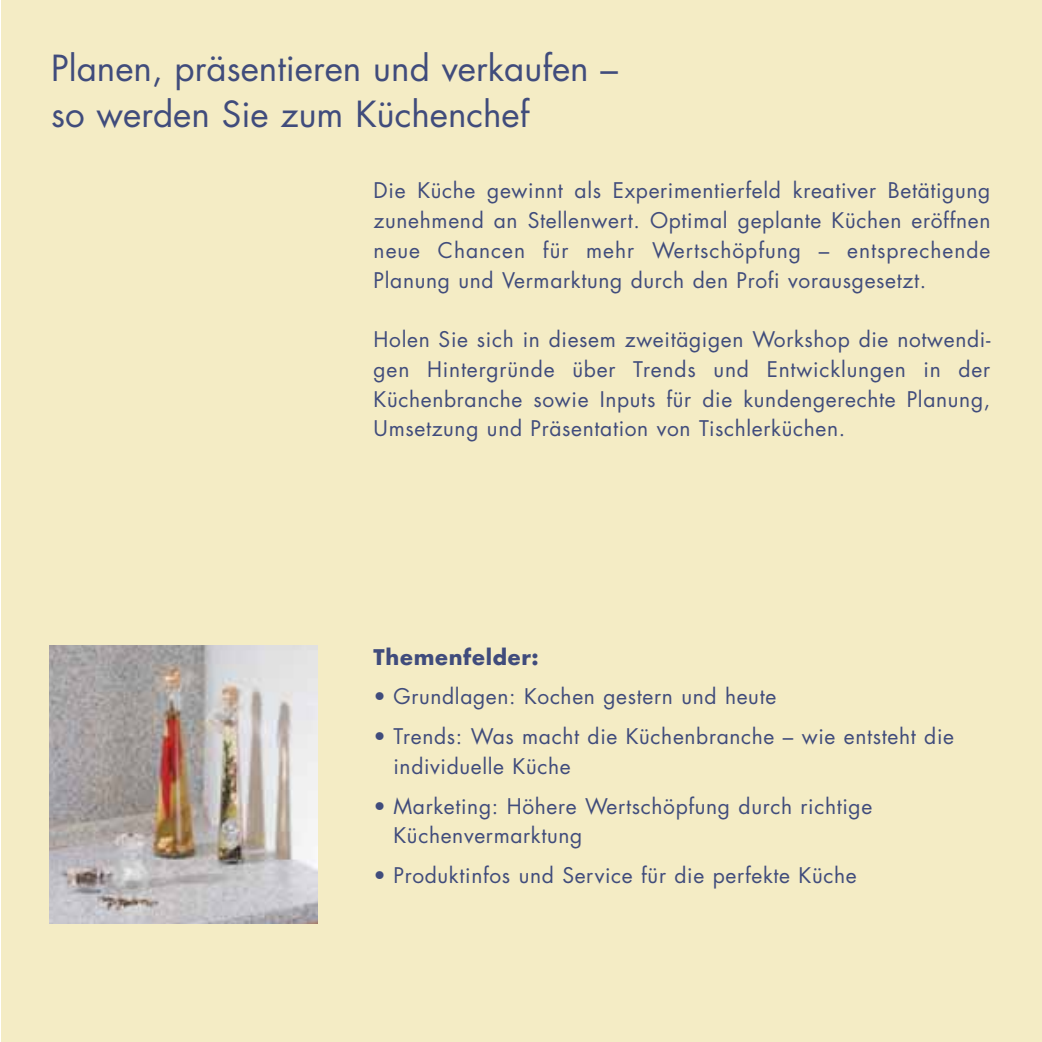
<style>
.page{position:relative;width:1042px;height:1042px;background:#fff}
.page>*{position:absolute;margin:0;border:0;box-sizing:border-box;transform-origin:0 0}
.t1{font:35px/45.9px "Futura";color:#404c7c}
.t2{font:21px/29.8px "Futura";letter-spacing:.03em;color:#404c7c;text-align:justify}
.t3{font:700 21px "Futura";letter-spacing:.035em;color:#404c7c}
</style>
<div class="page">
<div style="left:1px;top:0;width:1040px;height:1042px;background:#f4ecc5"></div>
<img style="left:49px;top:645px;width:268px;height:278px">
<h1 class="t1" style="left:51px;top:48px;width:568px">Planen, präsentieren und verkaufen – so werden Sie zum Küchenchef</h1>
<p class="t2" style="left:374px;top:177px;width:618px">Die Küche gewinnt als Experimentierfeld kreativer Betätigung zunehmend an Stellenwert. Optimal geplante Küchen eröffnen neue Chancen für mehr Wertschöpfung – entsprechende Planung und Vermarktung durch den Profi vorausgesetzt.</p>
<p class="t2" style="left:374px;top:326px;width:618px">Holen Sie sich in diesem zweitägigen Workshop die notwendi&shy;gen Hintergründe über Trends und Entwicklungen in der Küchenbranche sowie Inputs für die kundengerechte Planung, Umsetzung und Präsentation von Tischlerküchen.</p>
<p class="t3" style="left:374px;top:647px;width:167px">Themenfelder:</p>
<p class="t2" style="left:374px;top:683px;width:404px">• Grundlagen: Kochen gestern und heute</p>
<p class="t2" style="left:393px;top:723px;width:562px;text-indent:-20px">• Trends: Was macht die Küchenbranche – wie entsteht die individuelle Küche</p>
<p class="t2" style="left:393px;top:792px;width:480px;text-indent:-20px">• Marketing: Höhere Wertschöpfung durch richtige<br>Küchenvermarktung</p>
<p class="t2" style="left:374px;top:862px;width:484px">• Produktinfos und Service für die perfekte Küche</p>
</div>
